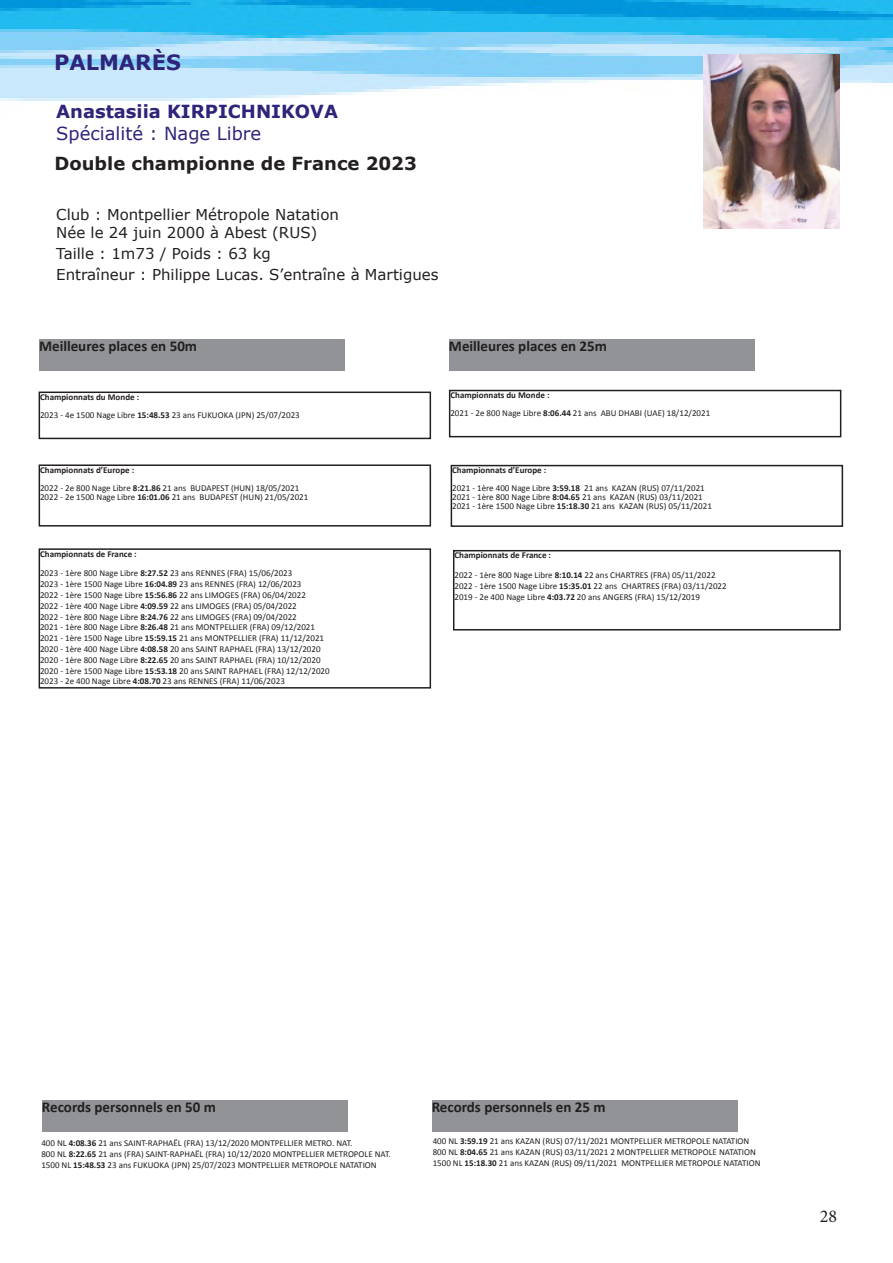
<style>
.page{position:relative;width:893px;height:1263px;background:#fff}
.page>*{position:absolute;margin:0;border:0;box-sizing:border-box;transform-origin:0 0}
.t1{font:700 21px "Verdana";color:#2e247a}
.t2{font:700 18px "Verdana";color:#231f20}
.t3{font:700 18px "Verdana";color:#2e247a}
.t4{font:18px "Verdana";color:#2e247a}
.t5{font:18px "Minion Pro";color:#231f20}
.t6{font:15px "Verdana";color:#231f20}
.t7{font:700 15px "Calibri";color:#231f20}
.t8{font:9px "Calibri";color:#231f20}
.t9{font:700 9px "Calibri";color:#231f20}
.s1{font-weight:700}
</style>
<div class="page">
<img style="left:0;top:0;width:893px;height:1132px">
<div style="left:39px;top:339px;width:306px;height:32px;background:#919396"></div>
<div style="left:449px;top:339px;width:306px;height:32px;background:#919396"></div>
<div style="left:39px;top:548px;width:392px;height:140px;border:2px solid #231f20"></div>
<div style="left:453px;top:550px;width:388px;height:80px;border:2px solid #231f20"></div>
<div style="left:42px;top:1100px;width:306px;height:32px;background:#919396"></div>
<div style="left:432px;top:1100px;width:305px;height:32px;background:#919396"></div>
<div style="left:39px;top:464px;width:392px;height:62px;border:2px solid #231f20"></div>
<div style="left:449px;top:390px;width:392px;height:47px;border:2px solid #231f20"></div>
<div style="left:451px;top:465px;width:392px;height:62px;border:2px solid #231f20"></div>
<img style="left:703px;top:54px;width:136px;height:174px">
<div style="left:39px;top:392px;width:392px;height:47px;border:2px solid #231f20"></div>
<p class="t1" style="left:54px;top:49px;width:128px">PALMARÈS</p>
<p class="t3" style="left:56px;top:100px;width:283px">Anastasiia KIRPICHNIKOVA</p>
<p class="t4" style="left:56px;top:122px;width:207px">Spécialité : Nage Libre</p>
<p class="t2" style="left:55px;top:152px;width:364px">Double championne de France 2023</p>
<p class="t6" style="left:56px;top:205px;width:284px">Club : Montpellier Métropole Natation</p>
<p class="t6" style="left:56px;top:223px;width:263px">Née le 24 juin 2000 à Abest (RUS)</p>
<p class="t6" style="left:56px;top:244px;width:216px">Taille : 1m73 / Poids : 63 kg</p>
<p class="t6" style="left:56px;top:265px;width:384px">Entraîneur : Philippe Lucas. S’entraîne à Martigues</p>
<p class="t7" style="left:39px;top:335px;width:160px">Meilleures places en 50m</p>
<p class="t7" style="left:449px;top:335px;width:160px">Meilleures places en 25m</p>
<p class="t9" style="left:40px;top:390px;width:101px">Championnats du Monde :</p>
<p class="t8" style="left:40px;top:409px;width:261px">2023 - 4e 1500 Nage Libre <span class="s1">15:48.53</span> 23 ans FUKUOKA (JPN) 25/07/2023</p>
<p class="t9" style="left:40px;top:463px;width:96px">Championnats d’Europe :</p>
<p class="t8" style="left:40px;top:481px;width:261px">2022 - 2e 800 Nage Libre <span class="s1">8:21.86</span> 21 ans BUDAPEST (HUN) 18/05/2021</p>
<p class="t8" style="left:40px;top:490px;width:270px">2022 - 2e 1500 Nage Libre <span class="s1">16:01.06</span> 21 ans BUDAPEST (HUN) 21/05/2021</p>
<p class="t9" style="left:40px;top:547px;width:98px">Championnats de France :</p>
<p class="t8" style="left:40px;top:567px;width:254px">2023 - 1ère 800 Nage Libre <span class="s1">8:27.52</span> 23 ans RENNES (FRA) 15/06/2023</p>
<p class="t8" style="left:40px;top:578px;width:263px">2023 - 1ère 1500 Nage Libre <span class="s1">16:04.89</span> 23 ans RENNES (FRA) 12/06/2023</p>
<p class="t8" style="left:40px;top:589px;width:267px">2022 - 1ère 1500 Nage Libre <span class="s1">15:56.86</span> 22 ans LIMOGES (FRA) 06/04/2022</p>
<p class="t8" style="left:40px;top:600px;width:258px">2022 - 1ère 400 Nage Libre <span class="s1">4:09.59</span> 22 ans LIMOGES (FRA) 05/04/2022</p>
<p class="t8" style="left:40px;top:610px;width:258px">2022 - 1ère 800 Nage Libre <span class="s1">8:24.76</span> 22 ans LIMOGES (FRA) 09/04/2022</p>
<p class="t8" style="left:40px;top:621px;width:276px">2021 - 1ère 800 Nage Libre <span class="s1">8:26.48</span> 21 ans MONTPELLIER (FRA) 09/12/2021</p>
<p class="t8" style="left:40px;top:632px;width:286px">2021 - 1ère 1500 Nage Libre <span class="s1">15:59.15</span> 21 ans MONTPELLIER (FRA) 11/12/2021</p>
<p class="t8" style="left:40px;top:643px;width:282px">2020 - 1ère 400 Nage Libre <span class="s1">4:08.58</span> 20 ans SAINT RAPHAEL (FRA) 13/12/2020</p>
<p class="t8" style="left:40px;top:654px;width:282px">2020 - 1ère 800 Nage Libre <span class="s1">8:22.65</span> 20 ans SAINT RAPHAEL (FRA) 10/12/2020</p>
<p class="t8" style="left:40px;top:664px;width:291px">2020 - 1ère 1500 Nage Libre <span class="s1">15:53.18</span> 20 ans SAINT RAPHAEL (FRA) 12/12/2020</p>
<p class="t8" style="left:40px;top:675px;width:246px">2023 - 2e 400 Nage Libre <span class="s1">4:08.70</span> 23 ans RENNES (FRA) 11/06/2023</p>
<p class="t9" style="left:450px;top:389px;width:101px">Championnats du Monde :</p>
<p class="t8" style="left:450px;top:407px;width:261px">2021 - 2e 800 Nage Libre <span class="s1">8:06.44</span> 21 ans ABU DHABI (UAE) 18/12/2021</p>
<p class="t9" style="left:452px;top:464px;width:96px">Championnats d’Europe :</p>
<p class="t8" style="left:452px;top:482px;width:254px">2021 - 1ère 400 Nage Libre <span class="s1">3:59.18</span> 21 ans KAZAN (RUS) 07/11/2021</p>
<p class="t8" style="left:452px;top:491px;width:252px">2021 - 1ère 800 Nage Libre <span class="s1">8:04.65</span> 21 ans KAZAN (RUS) 03/11/2021</p>
<p class="t8" style="left:452px;top:500px;width:261px">2021 - 1ère 1500 Nage Libre <span class="s1">15:18.30</span> 21 ans KAZAN (RUS) 05/11/2021</p>
<p class="t9" style="left:454px;top:549px;width:98px">Championnats de France :</p>
<p class="t8" style="left:454px;top:569px;width:263px">2022 - 1ère 800 Nage Libre <span class="s1">8:10.14</span> 22 ans CHARTRES (FRA) 05/11/2022</p>
<p class="t8" style="left:454px;top:580px;width:274px">2022 - 1ère 1500 Nage Libre <span class="s1">15:35.01</span> 22 ans CHARTRES (FRA) 03/11/2022</p>
<p class="t8" style="left:454px;top:590px;width:247px">2019 - 2e 400 Nage Libre <span class="s1">4:03.72</span> 20 ans ANGERS (FRA) 15/12/2019</p>
<p class="t7" style="left:42px;top:1096px;width:175px">Records personnels en 50 m</p>
<p class="t8" style="left:41px;top:1137px;width:313px">400 NL <span class="s1">4:08.36</span> 21 ans SAINT-RAPHAËL (FRA) 13/12/2020 MONTPELLIER METRO. NAT.</p>
<p class="t8" style="left:41px;top:1148px;width:351px">800 NL <span class="s1">8:22.65</span> 21 ans (FRA) SAINT-RAPHAËL (FRA) 10/12/2020 MONTPELLIER METROPOLE NAT.</p>
<p class="t8" style="left:41px;top:1158px;width:337px">1500 NL <span class="s1">15:48.53</span> 23 ans FUKUOKA (JPN) 25/07/2023 MONTPELLIER METROPOLE NATATION</p>
<p class="t7" style="left:432px;top:1096px;width:175px">Records personnels en 25 m</p>
<p class="t8" style="left:433px;top:1135px;width:318px">400 NL <span class="s1">3:59.19</span> 21 ans KAZAN (RUS) 07/11/2021 MONTPELLIER METROPOLE NATATION</p>
<p class="t8" style="left:433px;top:1146px;width:325px">800 NL <span class="s1">8:04.65</span> 21 ans KAZAN (RUS) 03/11/2021 2 MONTPELLIER METROPOLE NATATION</p>
<p class="t8" style="left:433px;top:1157px;width:329px">1500 NL <span class="s1">15:18.30</span> 21 ans KAZAN (RUS) 09/11/2021 MONTPELLIER METROPOLE NATATION</p>
<p class="t5" style="left:820px;top:1204px;width:19px">28</p>
</div>
